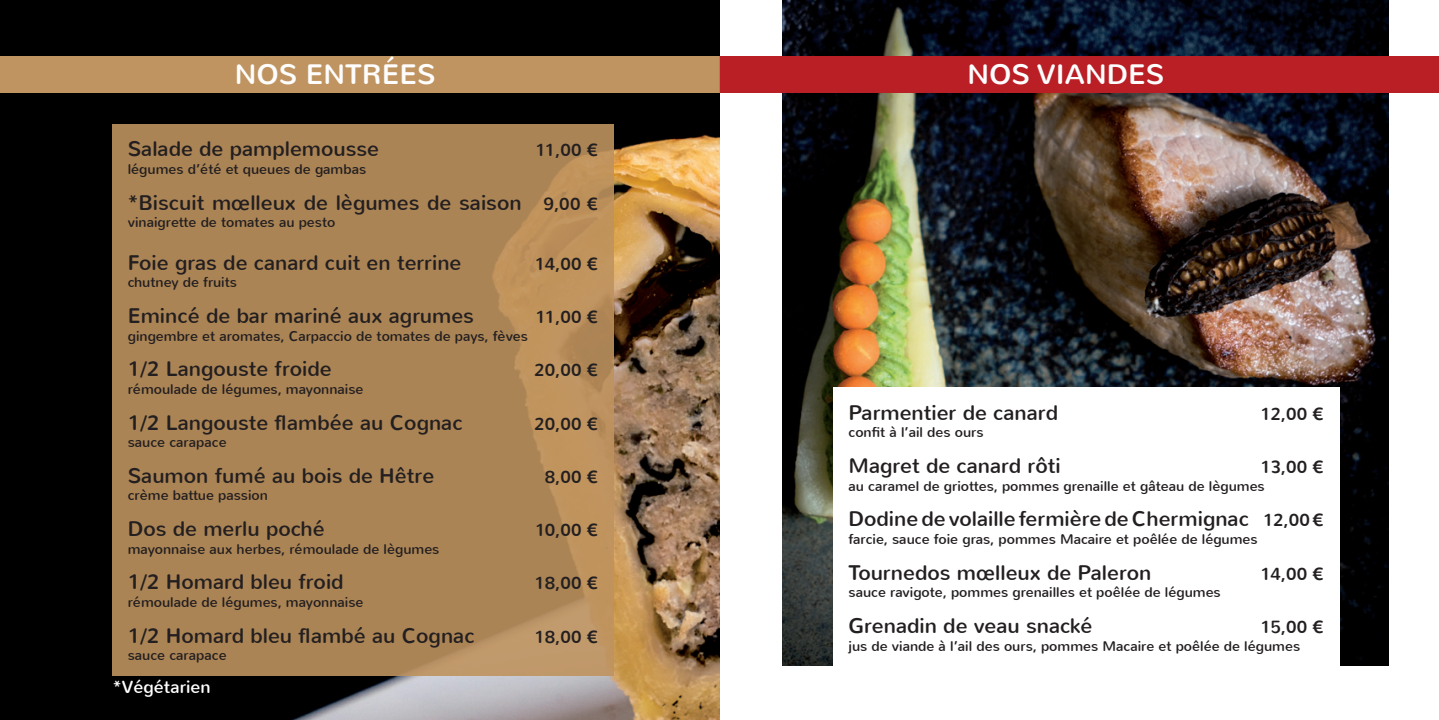
<style>
.page{position:relative;width:1439px;height:720px;background:#fff}
.page>*{position:absolute;margin:0;border:0;box-sizing:border-box;transform-origin:0 0}
.t1{font:28px "Nunito";color:#fdfdfd}
.t2{font:21px "Nunito";color:#231f20}
.t3{font:17.5px "Nunito";letter-spacing:.015em;color:#231f20}
.t4{font:17.5px "Nunito";color:#fff}
.t5{font:14px "Nunito";color:#231f20}
.s1{font-size:17.5px}
</style>
<div class="page">
<img style="left:0;top:0;width:719px;height:719px">
<div style="left:0;top:56px;width:719px;height:36px;background:#bf9460"></div>
<img style="left:783px;top:0;width:605px;height:665px">
<div style="left:719px;top:56px;width:720px;height:36px;background:#b91f25"></div>
<svg style="left:113px;top:124px;width:501px;height:551px;background:#ae8656"></svg>
<div style="left:833px;top:387px;width:506px;height:278px;background:#fff"></div>
<h1 class="t1" style="left:235px;top:56px;width:202px">NOS ENTRÉES</h1>
<h1 class="t1" style="left:967px;top:56px;width:198px">NOS VIANDES</h1>
<h2 class="t2" style="left:128px;top:135px;width:253px">Salade de pamplemousse</h2>
<p class="t3" style="left:535px;top:139px;width:65px">11,00 €</p>
<p class="t5" style="left:128px;top:160px;width:240px">légumes d’été et queues de gambas</p>
<h2 class="t2" style="left:128px;top:189px;width:473px">*Biscuit mœlleux de lègumes de saison <span class="s1">9,00 €</span></h2>
<p class="t5" style="left:128px;top:213px;width:209px">vinaigrette de tomates au pesto</p>
<h2 class="t2" style="left:128px;top:249px;width:335px">Foie gras de canard cuit en terrine</h2>
<p class="t3" style="left:535px;top:252px;width:66px">14,00 €</p>
<p class="t5" style="left:128px;top:273px;width:111px">chutney de fruits</p>
<h2 class="t2" style="left:128px;top:302px;width:348px">Emincé de bar mariné aux agrumes</h2>
<p class="t3" style="left:535px;top:305px;width:65px">11,00 €</p>
<p class="t5" style="left:128px;top:326px;width:401px">gingembre et aromates, Carpaccio de tomates de pays, fèves</p>
<h2 class="t2" style="left:128px;top:355px;width:205px">1/2 Langouste froide</h2>
<p class="t3" style="left:534px;top:359px;width:66px">20,00 €</p>
<p class="t5" style="left:128px;top:380px;width:237px">rémoulade de légumes, mayonnaise</p>
<h2 class="t2" style="left:128px;top:408px;width:336px">1/2 Langouste flambée au Cognac</h2>
<p class="t3" style="left:534px;top:412px;width:66px">20,00 €</p>
<p class="t5" style="left:128px;top:433px;width:100px">sauce carapace</p>
<h2 class="t2" style="left:128px;top:462px;width:308px">Saumon fumé au bois de Hêtre</h2>
<p class="t3" style="left:545px;top:465px;width:56px">8,00 €</p>
<p class="t5" style="left:128px;top:486px;width:142px">crème battue passion</p>
<h2 class="t2" style="left:128px;top:515px;width:198px">Dos de merlu poché</h2>
<p class="t3" style="left:535px;top:518px;width:66px">10,00 €</p>
<p class="t5" style="left:128px;top:539px;width:313px">mayonnaise aux herbes, rémoulade de lègumes</p>
<h2 class="t2" style="left:128px;top:568px;width:217px">1/2 Homard bleu froid</h2>
<p class="t3" style="left:534px;top:571px;width:66px">18,00 €</p>
<p class="t5" style="left:128px;top:592px;width:237px">rémoulade de légumes, mayonnaise</p>
<h2 class="t2" style="left:128px;top:621px;width:348px">1/2 Homard bleu flambé au Cognac</h2>
<p class="t3" style="left:534px;top:625px;width:66px">18,00 €</p>
<p class="t5" style="left:128px;top:646px;width:100px">sauce carapace</p>
<p class="t4" style="left:113px;top:675px;width:99px">*Végétarien</p>
<h2 class="t2" style="left:848px;top:399px;width:211px">Parmentier de canard</h2>
<p class="t3" style="left:1260px;top:402px;width:66px">12,00 €</p>
<p class="t5" style="left:848px;top:423px;width:137px">confit à l’ail des ours</p>
<h2 class="t2" style="left:848px;top:452px;width:214px">Magret de canard rôti</h2>
<p class="t3" style="left:1260px;top:455px;width:66px">13,00 €</p>
<p class="t5" style="left:848px;top:476px;width:418px">au caramel de griottes, pommes grenaille et gâteau de lègumes</p>
<h2 class="t2" style="left:848px;top:505px;width:478px">Dodine de volaille fermière de Chermignac <span class="s1">12,00 €</span></h2>
<p class="t5" style="left:848px;top:530px;width:411px">farcie, sauce foie gras, pommes Macaire et poêlée de légumes</p>
<h2 class="t2" style="left:848px;top:558px;width:304px">Tournedos mœlleux de Paleron</h2>
<p class="t3" style="left:1260px;top:562px;width:66px">14,00 €</p>
<p class="t5" style="left:848px;top:583px;width:374px">sauce ravigote, pommes grenailles et poêlée de légumes</p>
<h2 class="t2" style="left:848px;top:612px;width:245px">Grenadin de veau snacké</h2>
<p class="t3" style="left:1260px;top:615px;width:66px">15,00 €</p>
<p class="t5" style="left:848px;top:636px;width:453px">jus de viande à l’ail des ours, pommes Macaire et poêlée de légumes</p>
</div>
